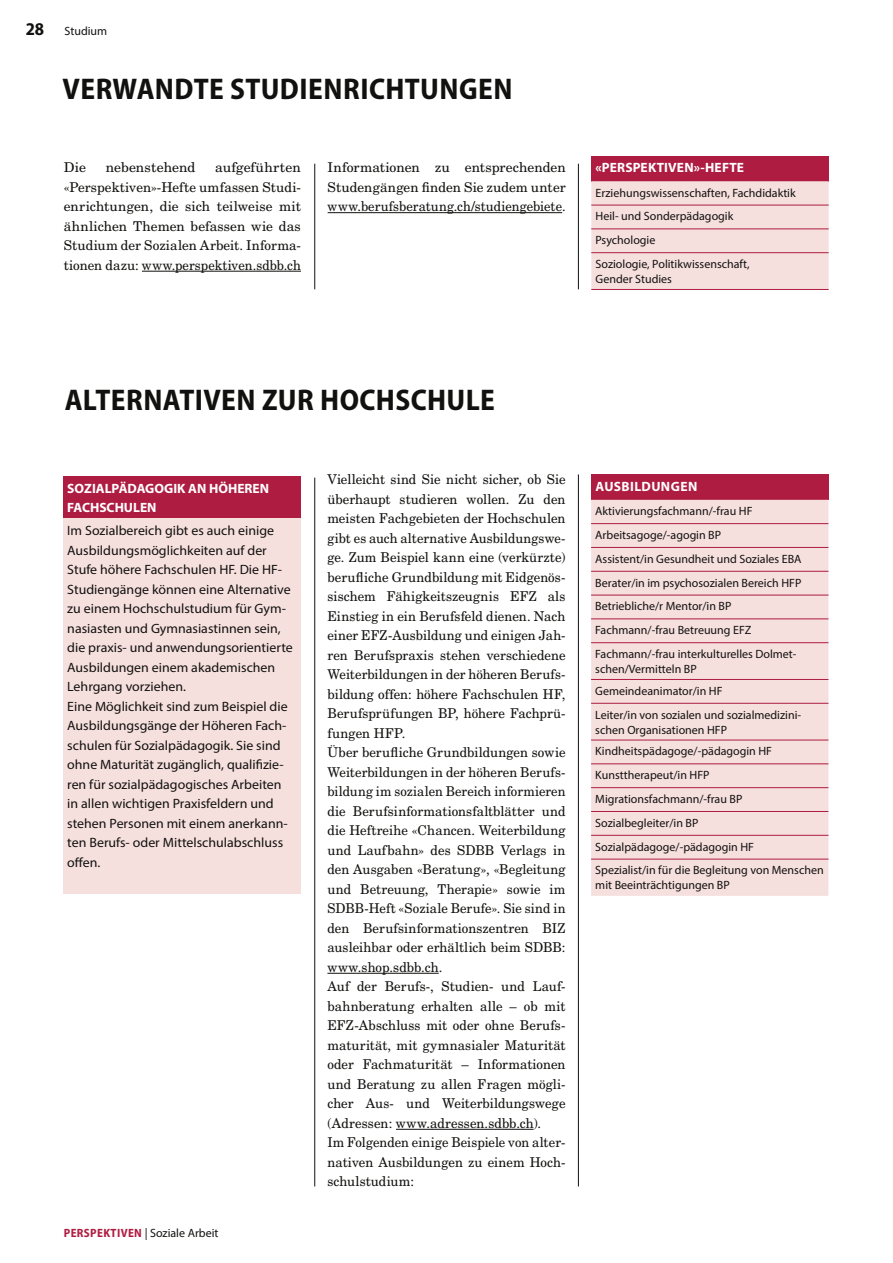
<style>
.page{position:relative;width:893px;height:1263px;background:#fff}
.page>*{position:absolute;margin:0;border:0;box-sizing:border-box;transform-origin:0 0}
.t1{font:700 semi-condensed 30px "Myriad Pro";letter-spacing:.015em;color:#11110f}
.t2{font:700 semi-condensed 18px "Myriad Pro";color:#11110f}
.t3{font:13.5px/19.5px "New Century Schlbk LT Std";letter-spacing:.005em;color:#11110f;text-align:justify}
.t4{font:13.5px/19.5px "Myriad Pro";color:#11110f}
.t5{font:700 13.5px/19.5px "Myriad Pro";color:#fff}
.t6{font:700 13.5px "Myriad Pro";letter-spacing:.03em;color:#fff}
.t7{font:12px/23.9px "Myriad Pro";color:#11110f}
.s1{font-weight:700;font-stretch:semi-condensed;color:#ae1c41}
</style>
<div class="page">
<hr style="left:578px;top:164px;width:1px;height:125px;background:#11110f">
<hr style="left:314px;top:164px;width:1px;height:125px;background:#11110f">
<div style="left:591px;top:156px;width:238px;height:25px;background:#ae1c41"></div>
<div style="left:591px;top:181px;width:238px;height:108px;background:#f6e0de"></div>
<hr style="left:591px;top:205px;width:238px;height:1px;background:#ae1c41">
<hr style="left:591px;top:228px;width:238px;height:1px;background:#ae1c41">
<hr style="left:591px;top:252px;width:238px;height:1px;background:#ae1c41">
<hr style="left:591px;top:289px;width:238px;height:1px;background:#ae1c41">
<hr style="left:142px;top:271px;width:159px;height:1px;background:#11110f">
<hr style="left:578px;top:474px;width:1px;height:712px;background:#11110f">
<hr style="left:314px;top:478px;width:1px;height:708px;background:#11110f">
<div style="left:591px;top:474px;width:237px;height:26px;background:#ae1c41"></div>
<div style="left:591px;top:500px;width:237px;height:396px;background:#f6e0de"></div>
<hr style="left:591px;top:523px;width:237px;height:1px;background:#ae1c41">
<hr style="left:591px;top:547px;width:237px;height:1px;background:#ae1c41">
<hr style="left:591px;top:571px;width:237px;height:1px;background:#ae1c41">
<hr style="left:591px;top:595px;width:237px;height:1px;background:#ae1c41">
<hr style="left:591px;top:618px;width:237px;height:1px;background:#ae1c41">
<hr style="left:591px;top:642px;width:237px;height:1px;background:#ae1c41">
<hr style="left:591px;top:679px;width:237px;height:1px;background:#ae1c41">
<hr style="left:591px;top:703px;width:237px;height:1px;background:#ae1c41">
<hr style="left:591px;top:740px;width:237px;height:1px;background:#ae1c41">
<hr style="left:591px;top:763px;width:237px;height:1px;background:#ae1c41">
<hr style="left:591px;top:787px;width:237px;height:1px;background:#ae1c41">
<hr style="left:591px;top:811px;width:237px;height:1px;background:#ae1c41">
<hr style="left:591px;top:835px;width:237px;height:1px;background:#ae1c41">
<hr style="left:591px;top:859px;width:237px;height:1px;background:#ae1c41">
<div style="left:63px;top:476px;width:237px;height:43px;background:#ae1c41"></div>
<div style="left:63px;top:519px;width:237px;height:375px;background:#f6e0de"></div>
<hr style="left:328px;top:212px;width:234px;height:1px;background:#11110f">
<hr style="left:327px;top:973px;width:112px;height:1px;background:#11110f">
<hr style="left:396px;top:1129px;width:138px;height:1px;background:#11110f">
<h2 class="t2" style="left:26px;top:17px;width:20px">28</h2>
<p class="t7" style="left:65px;top:19px;width:44px">Studium</p>
<h1 class="t1" style="left:62px;top:70px;width:452px">VERWANDTE STUDIENRICHTUNGEN</h1>
<p class="t3" style="left:64px;top:158px;width:239px;text-indent:151px">aufgeführten «Perspektiven»-Hefte umfassen Studi&shy;enrichtungen, die sich teilweise mit ähnlichen Themen befassen wie das Studium der Sozialen Arbeit. Informa&shy;tionen dazu: www.perspektiven.sdbb.ch</p>
<p class="t3" style="left:64px;top:158px;width:24px">Die</p>
<p class="t3" style="left:106px;top:158px;width:91px">nebenstehend</p>
<p class="t3" style="left:328px;top:158px;width:240px">Informationen zu entsprechenden Studengängen finden Sie zudem unter www.berufsberatung.ch/studiengebiete.</p>
<p class="t5" style="left:595px;top:158px;width:150px">«PERSPEKTIVEN»-HEFTE</p>
<p class="t7" style="left:595px;top:180px;width:202px">Erziehungswissenschaften, Fachdidaktik<br>Heil- und Sonderpädagogik<br>Psychologie<br>Soziologie, Politikwissenschaft,</p>
<p class="t7" style="left:595px;top:267px;width:78px">Gender Studies</p>
<h1 class="t1" style="left:65px;top:381px;width:431px">ALTERNATIVEN ZUR HOCHSCHULE</h1>
<p class="t5" style="left:67px;top:478px;width:203px">SOZIALPÄDAGOGIK AN HÖHEREN<br>FACHSCHULEN</p>
<p class="t4" style="left:67px;top:521px;width:227px">Im Sozialbereich gibt es auch einige Ausbildungsmöglichkeiten auf der Stufe höhere Fachschulen HF. Die HF-Studiengänge können eine Alternative zu einem Hochschulstudium für Gym&shy;nasiasten und Gymnasiastinnen sein, die praxis- und anwendungsorientierte Ausbildungen einem akademischen Lehrgang vorziehen.<br>Eine Möglichkeit sind zum Beispiel die Ausbildungsgänge der Höheren Fach&shy;schulen für Sozialpädagogik. Sie sind ohne Maturität zugänglich, qualifizie&shy;ren für sozialpädagogisches Arbeiten in allen wichtigen Praxisfeldern und stehen Personen mit einem anerkann&shy;ten Berufs- oder Mittelschulabschluss offen.</p>
<p class="t7" style="left:64px;top:1221px;width:156px"><span class="s1">PERSPEKTIVEN</span> | Soziale Arbeit</p>
<p class="t3" style="left:327px;top:470px;width:240px;text-align:left">Vielleicht sind Sie nicht sicher, ob Sie überhaupt studieren wollen. Zu den meisten Fachgebieten der Hochschulen gibt es auch alternative Ausbildungswe&shy;ge. Zum Beispiel kann eine (verkürzte) berufliche Grundbildung mit Eidgenös&shy;sischem Fähigkeitszeugnis EFZ als Einstieg in ein Berufsfeld dienen. Nach einer EFZ-Ausbildung und einigen Jah&shy;ren Berufspraxis stehen verschiedene Weiterbildungen in der höheren Berufs&shy;bildung offen: höhere Fachschulen HF, Berufsprüfungen BP, höhere Fachprü&shy;fungen HFP.<br>Über berufliche Grundbildungen sowie Weiterbildungen in der höheren Berufs&shy;bildung im sozialen Bereich informieren die Berufsinformationsfaltblätter und die Heftreihe «Chancen. Weiterbildung und Laufbahn» des SDBB Verlags in den Ausgaben «Beratung», «Begleitung und Betreuung, Therapie» sowie im SDBB-Heft «Soziale Berufe». Sie sind in den Berufsinformationszentren BIZ ausleihbar oder erhältlich beim SDBB: www.shop.sdbb.ch.<br>Auf der Berufs-, Studien- und Lauf&shy;bahnberatung erhalten alle – ob mit EFZ-Abschluss mit oder ohne Berufs&shy;maturität, mit gymnasialer Maturität oder Fachmaturität – Informationen und Beratung zu allen Fragen mögli&shy;cher Aus- und Weiterbildungswege (Adressen: www.adressen.sdbb.ch).<br>Im Folgenden einige Beispiele von alter&shy;nativen Ausbildungen zu einem Hoch&shy;schulstudium:</p>
<p class="t6" style="left:595px;top:478px;width:103px">AUSBILDUNGEN</p>
<p class="t7" style="left:595px;top:499px;width:208px">Aktivierungsfachmann/-frau HF Arbeitsagoge/-agogin BP<br>Assistent/in Gesundheit und Soziales EBA Berater/in im psychosozialen Bereich HFP Betriebliche/r Mentor/in BP Fachmann/-frau Betreuung EFZ Fachmann/-frau interkulturelles Dolmet-</p>
<p class="t7" style="left:595px;top:658px;width:129px;line-height:21.8px">schen/Vermitteln BP<br>Gemeindeanimator/in HF</p>
<p class="t7" style="left:595px;top:707px;width:207px;line-height:15px">Leiter/in von sozialen und sozialmedizini&shy;schen Organisationen HFP</p>
<p class="t7" style="left:595px;top:739px;width:230px">Kindheitspädagoge/-pädagogin HF<br>Kunsttherapeut/in HFP<br>Migrationsfachmann/-frau BP<br>Sozialbegleiter/in BP<br>Sozialpädagoge/-pädagogin HF<br>Spezialist/in für die Begleitung von Menschen</p>
<p class="t7" style="left:595px;top:873px;width:136px">mit Beeinträchtigungen BP</p>
</div>
